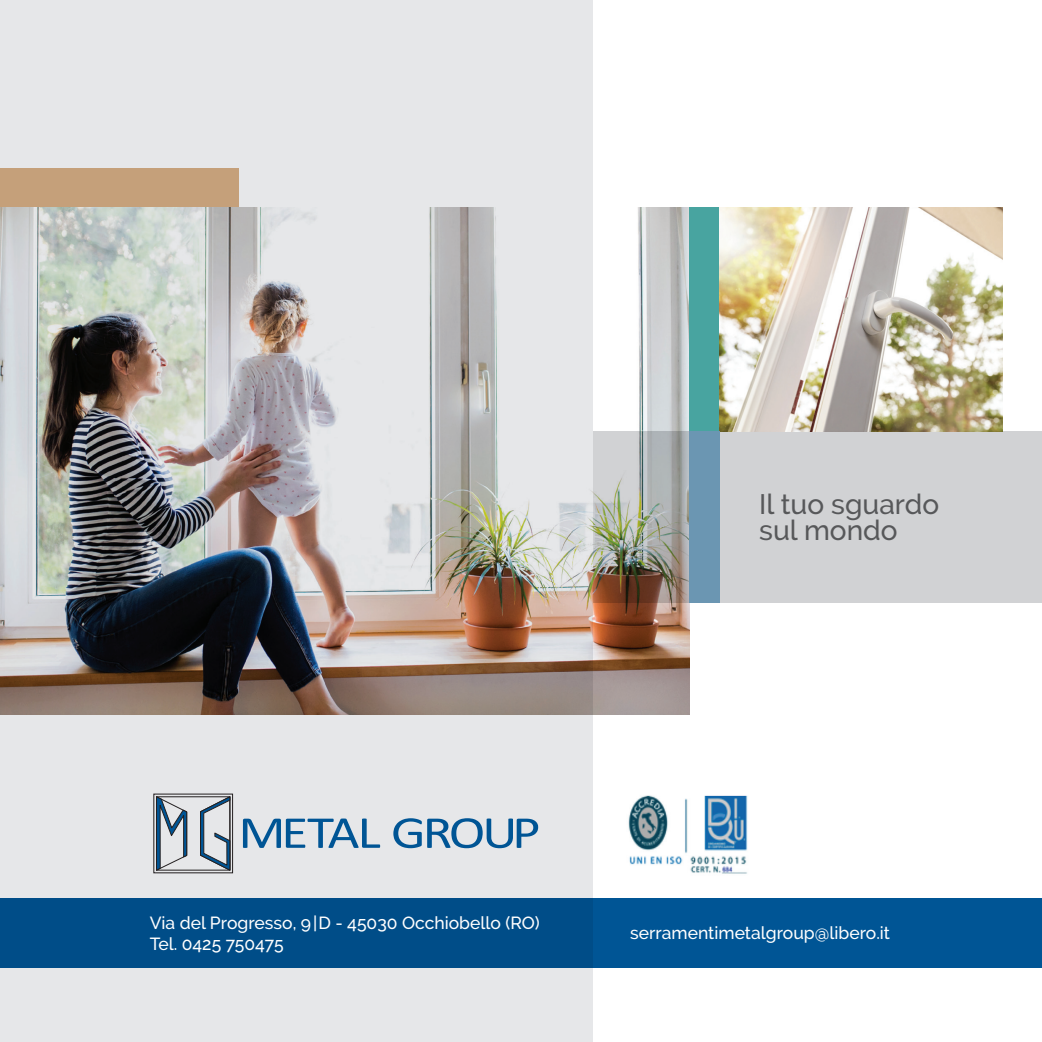
<style>
.page{position:relative;width:1042px;height:1042px;background:#fff}
.page>*{position:absolute;margin:0;border:0;box-sizing:border-box;transform-origin:0 0}
.t1{font:46.2px "Calibri";letter-spacing:-.065em;color:#005595;scale:1.2 1}
.t2{font:500 28px/26.6px "Raleway";color:#57585a}
.t3{font:500 17.5px/21px "Raleway";color:#fff}
</style>
<div class="page">
<img style="left:593px;top:207px;width:97px;height:507px">
<div style="left:0;top:898px;width:1042px;height:69px;background:#005595"></div>
<img style="left:0;top:0;width:593px;height:1042px">
<div style="left:690px;top:207px;width:30px;height:396px;background:#48a4a0"></div>
<svg style="left:593px;top:432px;width:449px;height:171px;background:#c6c6c5"></svg>
<div style="left:0;top:169px;width:238px;height:38px;background:#c5a07a"></div>
<svg style="left:156px;top:796px;width:31px;height:75px;background:#97a6b3"></svg>
<svg style="left:200px;top:796px;width:31px;height:75px;background:#a4afb8"></svg>
<img style="left:720px;top:207px;width:282px;height:225px">
<img style="left:628px;top:795px;width:120px;height:79px">
<div style="left:690px;top:432px;width:30px;height:171px;background:#6b96b2"></div>
<h2 class="t2" style="left:759px;top:491px;width:182px">Il tuo sguardo sul mondo</h2>
<h1 class="t1" style="left:238px;top:804px;width:253px">METAL GROUP</h1>
<p class="t3" style="left:150px;top:912px;width:391px">Via del Progresso, 9|D - 45030 Occhiobello (RO)<br>Tel. 0425 750475</p>
<p class="t3" style="left:630px;top:922px;width:261px">serramentimetalgroup@libero.it</p>
</div>
